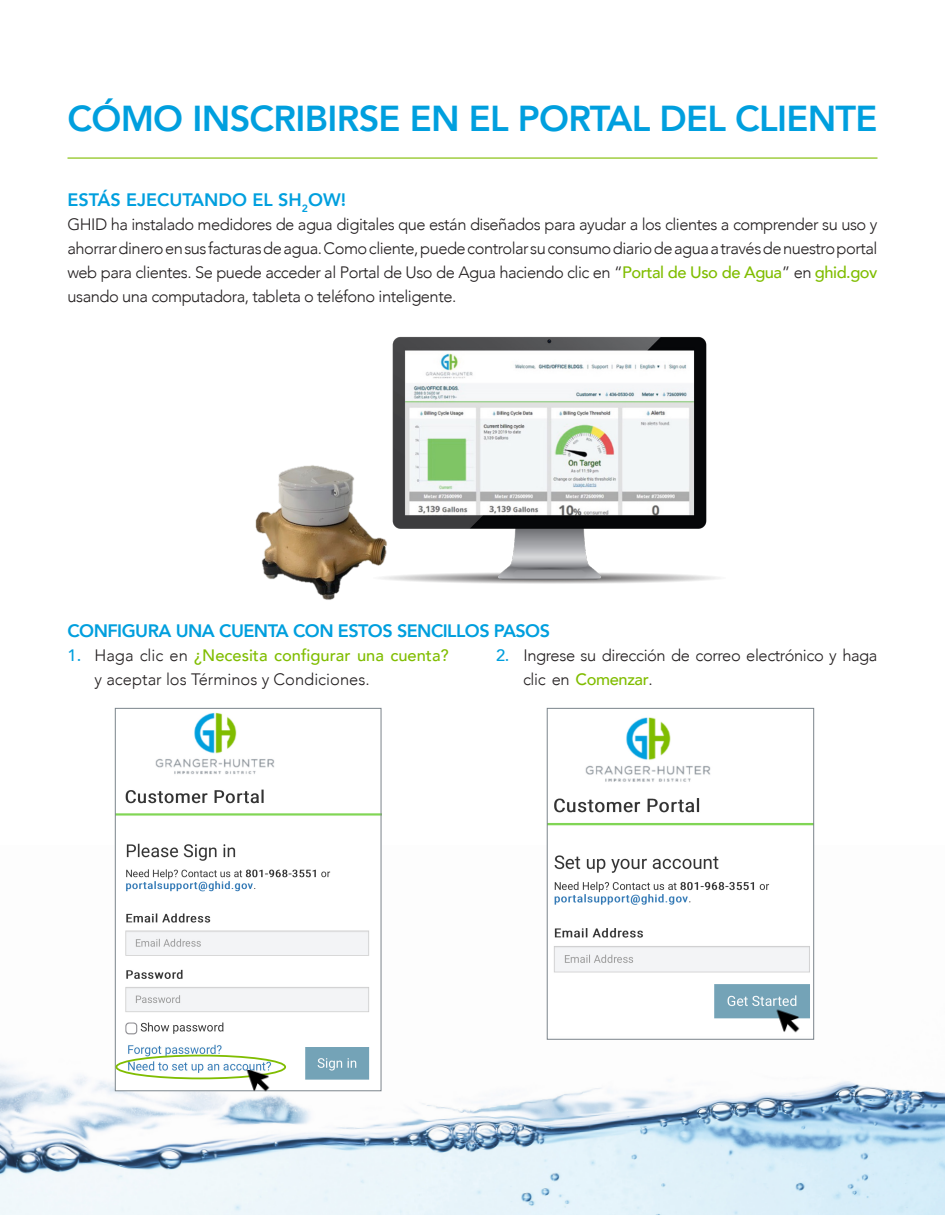
<style>
.page{position:relative;width:945px;height:1215px;background:#fff}
.page>*{position:absolute;margin:0;border:0;box-sizing:border-box;transform-origin:0 0}
.Header_1{font:800 36px "Avenir";letter-spacing:-.02em;color:#009fde}
.Header_2{font:800 18px "Avenir";letter-spacing:-.03em;color:#009fde}
.Header_2-2{font:800 18px "Avenir";color:#009fde}
.t1{font:300 16.5px/24px "Avenir";letter-spacing:-.025em;color:#231f20;text-align:justify}
.t2{font:300 16.5px/24px "Avenir";color:#231f20}
.s1{font-weight:500;color:#80bd01}
.s2{font-weight:500;color:#009fde}
</style>
<div class="page">
<img style="left:0;top:845px;width:945px;height:370px">
<hr style="left:68px;top:158px;width:810px;height:1px;background:#80bd01">
<img style="left:117px;top:712px;width:262px;height:377px">
<div style="left:115px;top:708px;width:266px;height:383px;border:1px solid #7b848b"></div>
<img style="left:122px;top:1036px;width:160px;height:42px">
<img style="left:549px;top:717px;width:263px;height:319px">
<div style="left:547px;top:708px;width:267px;height:331px;border:1px solid #7b848b"></div>
<img style="left:768px;top:1002px;width:39px;height:38px">
<img style="left:392px;top:337px;width:328px;height:247px">
<img style="left:255px;top:455px;width:138px;height:145px">
<div style="left:115px;top:1055px;width:171px;height:24px;border:2px solid #80bd01;border-radius:50%"></div>
<img style="left:239px;top:1070px;width:39px;height:29px">
<p class="Header_1" style="left:68px;top:90px;width:812px">CÓMO INSCRIBIRSE EN EL PORTAL DEL CLIENTE</p>
<p class="Header_2-2" style="left:68px;top:186px;width:280px">ESTÁS EJECUTANDO EL SH<sub>2</sub>OW!</p>
<p class="t1" style="left:67px;top:212px;width:812px">GHID ha instalado medidores de agua digitales que están diseñados para ayudar a los clientes a comprender su uso y ahorrar dinero en sus facturas de agua. Como cliente, puede controlar su consumo diario de agua a través de nuestro portal web para clientes. Se puede acceder al Portal de Uso de Agua haciendo clic en “<span class="s1">Portal de Uso de Agua</span>” en <span class="s1">ghid.gov </span>usando una computadora, tableta o teléfono inteligente.</p>
<p class="Header_2" style="left:67px;top:617px;width:484px">CONFIGURA UNA CUENTA CON ESTOS SENCILLOS PASOS</p>
<p class="t2" style="left:94px;top:643px;width:356px;text-indent:-27px"><span class="s2">1.</span> Haga clic en <span class="s1">¿Necesita configurar una cuenta? </span>y aceptar los Términos y Condiciones.</p>
<p class="t1" style="left:523px;top:643px;width:356px;text-indent:-27px"><span class="s2">2.</span> Ingrese su dirección de correo electrónico y haga clic en <span class="s1">Comenzar</span>.</p>
</div>
